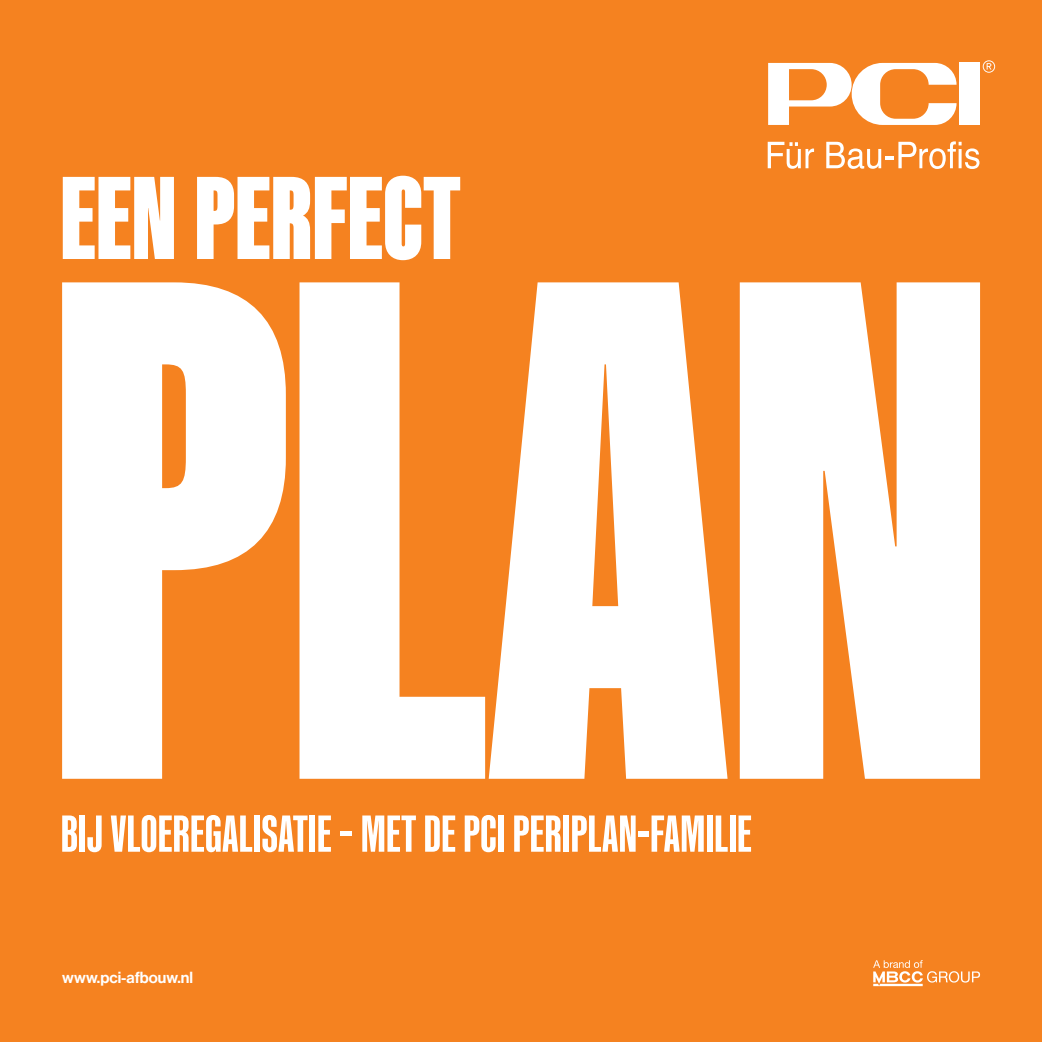
<style>
.page{position:relative;width:1042px;height:1042px;background:#f58220}
.page>*{position:absolute;margin:0;border:0;box-sizing:border-box;transform-origin:0 0}
.t1{font:900 119px "Kaneda Gothic";letter-spacing:.01em;color:#fff}
.t2{font:700 52.5px "Kaneda Gothic";color:#fff}
.t3{font:15.75px "Neue Haas Display Mediu";color:#fff}
</style>
<div class="page">
<svg style="left:62px;top:282px;width:918px;height:497px;fill:#fff"></svg>
<div style="left:959px;top:63px;width:21px;height:62px;background:#fff"></div>
<svg style="left:768px;top:63px;width:188px;height:62px"></svg>
<svg style="left:982px;top:60px;width:13px;height:13px"></svg>
<svg style="left:768px;top:142px;width:46px;height:27px"></svg>
<svg style="left:826px;top:141px;width:153px;height:28px"></svg>
<svg style="left:873px;top:960px;width:107px;height:26px"></svg>
<h1 class="t1" style="left:61px;top:152px;width:401px">EEN PERFECT</h1>
<p class="t2" style="left:61px;top:804px;width:692px">BIJ VLOEREGALISATIE – MET DE PCI PERIPLAN-FAMILIE</p>
<p class="t3" style="left:62px;top:968px;width:132px">www.pci-afbouw.nl</p>
</div>
